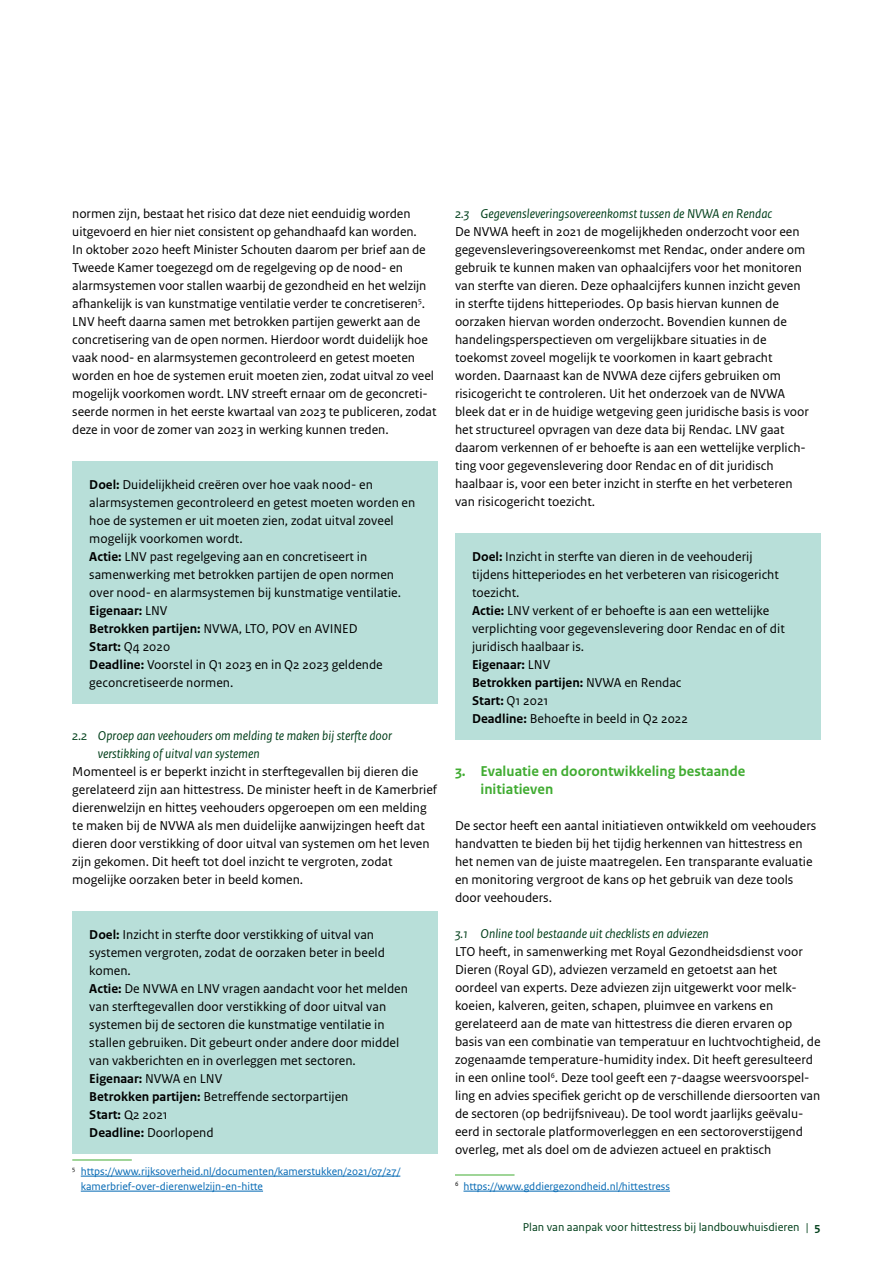
<style>
.page{position:relative;width:893px;height:1263px;background:#fff}
.page>*{position:absolute;margin:0;border:0;box-sizing:border-box;transform-origin:0 0}
._05_RO_Alineakop_San{font:700 15px/18px "Rijksoverheid Sans Text";color:#41ac32}
._10_RO_Broodtekst_Se{font:13.5px/18px "Rijksoverheid Sans Text";color:#000}
._21_RO_Kader_Broodte{font:13.5px/18px "Rijksoverheid Sans Text";color:#000}
._06_RO_Subalineakop{font:italic 13.5px/18px "Rijksoverheid Sans Text";color:#003f1a}
._21_RO_Kader_Broodte-2{font:700 13.5px "Rijksoverheid Sans Text";color:#000}
.t1{font:12px "Rijksoverheid Sans Text";color:#003f1a}
._14_RO_Voetnoot{font:11.25px/15px "Rijksoverheid Sans Text";color:#0067b3}
.s1{font-weight:700}
.s2{font-weight:400}
.s3{font-family:"Calibri";font-weight:400}
</style>
<div class="page">
<div style="left:72px;top:461px;width:366px;height:243px;background:#b8dfd9"></div>
<div style="left:72px;top:911px;width:366px;height:243px;background:#b8dfd9"></div>
<hr style="left:72px;top:1159px;width:60px;height:1px;background:#41ac32">
<hr style="left:81px;top:1176px;width:319px;height:1px;background:#0067b3">
<hr style="left:81px;top:1191px;width:182px;height:1px;background:#0067b3">
<div style="left:455px;top:533px;width:366px;height:207px;background:#b8dfd9"></div>
<hr style="left:455px;top:1174px;width:59px;height:1px;background:#41ac32">
<hr style="left:463px;top:1191px;width:207px;height:1px;background:#0067b3">
<p class="_10_RO_Broodtekst_Se" style="left:72px;top:205px;width:366px">normen zijn, bestaat het risico dat deze niet eenduidig worden uitgevoerd en hier niet consistent op gehandhaafd kan worden.<br>In oktober 2020 heeft Minister Schouten daarom per brief aan de Tweede Kamer toegezegd om de regelgeving op de nood- en alarmsystemen voor stallen waarbij de gezondheid en het welzijn afhankelijk is van kunstmatige ventilatie verder te concretiseren<sup>5</sup>.<br>LNV heeft daarna samen met betrokken partijen gewerkt aan de concretisering van de open normen. Hierdoor wordt duidelijk hoe vaak nood- en alarmsystemen gecontroleerd en getest moeten worden en hoe de systemen eruit moeten zien, zodat uitval zo veel mogelijk voorkomen wordt. LNV streeft ernaar om de geconcreti&shy;seerde normen in het eerste kwartaal van 2023 te publiceren, zodat deze in voor de zomer van 2023 in werking kunnen treden.</p>
<p class="_21_RO_Kader_Broodte" style="left:89px;top:476px;width:328px"><span class="s1">Doel:</span> Duidelijkheid creëren over hoe vaak nood- en alarmsystemen gecontroleerd en getest moeten worden en hoe de systemen er uit moeten zien, zodat uitval zoveel mogelijk voorkomen wordt.</p>
<p class="_21_RO_Kader_Broodte" style="left:89px;top:548px;width:313px"><span class="s1">Actie:</span> LNV past regelgeving aan en concretiseert in samenwerking met betrokken partijen de open normen over nood- en alarmsystemen bij kunstmatige ventilatie.</p>
<p class="_21_RO_Kader_Broodte-2" style="left:89px;top:603px;width:80px">Eigenaar: <span class="s2">LNV</span></p>
<p class="_21_RO_Kader_Broodte" style="left:89px;top:620px;width:270px"><span class="s1">Betrokken partijen:</span> NVWA, LTO, POV en AVINED</p>
<p class="_21_RO_Kader_Broodte-2" style="left:89px;top:639px;width:82px">Start: <span class="s2">Q4 2020</span></p>
<p class="_21_RO_Kader_Broodte" style="left:89px;top:656px;width:295px"><span class="s1">Deadline:</span> Voorstel in Q1 2023 en in Q2 2023 geldende geconcretiseerde normen.</p>
<p class="_06_RO_Subalineakop" style="left:98px;top:727px;width:296px;text-indent:-26px">2.2 Oproep aan veehouders om melding te maken bij sterfte door verstikking of uitval van systemen</p>
<p class="_10_RO_Broodtekst_Se" style="left:72px;top:763px;width:366px">Momenteel is er beperkt inzicht in sterftegevallen bij dieren die gerelateerd zijn aan hittestress. De minister heeft in de Kamerbrief dierenwelzijn en hitte5 veehouders opgeroepen om een melding te maken bij de NVWA als men duidelijke aanwijzingen heeft dat dieren door verstikking of door uitval van systemen om het leven zijn gekomen. Dit heeft tot doel inzicht te vergroten, zodat mogelijke oorzaken beter in beeld komen.</p>
<p class="_21_RO_Kader_Broodte" style="left:89px;top:926px;width:297px"><span class="s1">Doel:</span> Inzicht in sterfte door verstikking of uitval van systemen vergroten, zodat de oorzaken beter in beeld komen.</p>
<p class="_21_RO_Kader_Broodte" style="left:89px;top:980px;width:320px"><span class="s1">Actie:</span> De NVWA en LNV vragen aandacht voor het melden van sterftegevallen door verstikking of door uitval van systemen bij de sectoren die kunstmatige ventilatie in stallen gebruiken. Dit gebeurt onder andere door middel van vakberichten en in overleggen met sectoren.</p>
<p class="_21_RO_Kader_Broodte-2" style="left:89px;top:1071px;width:135px">Eigenaar: <span class="s2">NVWA en LNV</span></p>
<p class="_21_RO_Kader_Broodte" style="left:89px;top:1088px;width:261px"><span class="s1">Betrokken partijen:</span> Betreffende sectorpartijen</p>
<p class="_21_RO_Kader_Broodte-2" style="left:89px;top:1107px;width:80px">Start: <span class="s3">Q</span><span class="s2">2 2021</span></p>
<p class="_21_RO_Kader_Broodte" style="left:89px;top:1124px;width:126px"><span class="s1">Deadline:</span> Doorlopend</p>
<p class="_14_RO_Voetnoot" style="left:81px;top:1164px;width:321px;text-indent:-9px"><sup>5</sup> https://www.rijksoverheid.nl/documenten/kamerstukken/2021/07/27/ kamerbrief-over-dierenwelzijn-en-hitte</p>
<p class="_06_RO_Subalineakop" style="left:455px;top:205px;width:318px">2.3 Gegevensleveringsovereenkomst tussen de NVWA en Rendac</p>
<p class="_10_RO_Broodtekst_Se" style="left:455px;top:223px;width:356px">De NVWA heeft in 2021 de mogelijkheden onderzocht voor een gegevensleveringsovereenkomst met Rendac, onder andere om gebruik te kunnen maken van ophaalcijfers voor het monitoren van sterfte van dieren. Deze ophaalcijfers kunnen inzicht geven in sterfte tijdens hitteperiodes. Op basis hiervan kunnen de oorzaken hiervan worden onderzocht. Bovendien kunnen de handelingsperspectieven om vergelijkbare situaties in de toekomst zoveel mogelijk te voorkomen in kaart gebracht worden. Daarnaast kan de NVWA deze cijfers gebruiken om risicogericht te controleren. Uit het onderzoek van de NVWA bleek dat er in de huidige wetgeving geen juridische basis is voor het structureel opvragen van deze data bij Rendac. LNV gaat daarom verkennen of er behoefte is aan een wettelijke verplich&shy;ting voor gegevenslevering door Rendac en of dit juridisch haalbaar is, voor een beter inzicht in sterfte en het verbeteren van risicogericht toezicht.</p>
<p class="_21_RO_Kader_Broodte" style="left:472px;top:548px;width:308px"><span class="s1">Doel:</span> Inzicht in sterfte van dieren in de veehouderij tijdens hitteperiodes en het verbeteren van risicogericht toezicht.</p>
<p class="_21_RO_Kader_Broodte" style="left:472px;top:602px;width:314px"><span class="s1">Actie:</span> LNV verkent of er behoefte is aan een wettelijke verplichting voor gegevenslevering door Rendac en of dit juridisch haalbaar is.</p>
<p class="_21_RO_Kader_Broodte-2" style="left:472px;top:657px;width:80px">Eigenaar: <span class="s2">LNV</span></p>
<p class="_21_RO_Kader_Broodte-2" style="left:472px;top:675px;width:211px">Betrokken partijen: <span class="s2">NVWA en Rendac</span></p>
<p class="_21_RO_Kader_Broodte-2" style="left:472px;top:693px;width:78px">Start: <span class="s2">Q1 2021</span></p>
<p class="_21_RO_Kader_Broodte" style="left:472px;top:710px;width:218px"><span class="s1">Deadline:</span> Behoefte in beeld in Q2 2022</p>
<p class="_05_RO_Alineakop_San" style="left:480px;top:762px;width:266px;text-indent:-26px">3. Evaluatie en doorontwikkeling bestaande initiatieven</p>
<p class="_10_RO_Broodtekst_Se" style="left:455px;top:817px;width:363px">De sector heeft een aantal initiatieven ontwikkeld om veehouders handvatten te bieden bij het tijdig herkennen van hittestress en het nemen van de juiste maatregelen. Een transparante evaluatie en monitoring vergroot de kans op het gebruik van deze tools door veehouders.</p>
<p class="_06_RO_Subalineakop" style="left:455px;top:925px;width:255px">3.1 Online tool bestaande uit checklists en adviezen</p>
<p class="_10_RO_Broodtekst_Se" style="left:455px;top:943px;width:367px">LTO heeft, in samenwerking met Royal Gezondheidsdienst voor Dieren (Royal GD), adviezen verzameld en getoetst aan het oordeel van experts. Deze adviezen zijn uitgewerkt voor melk&shy;koeien, kalveren, geiten, schapen, pluimvee en varkens en gerelateerd aan de mate van hittestress die dieren ervaren op basis van een combinatie van temperatuur en luchtvochtigheid, de zogenaamde temperature-humidity index. Dit heeft geresulteerd in een online tool<sup>6</sup>. Deze tool geeft een 7-daagse weersvoorspel&shy;ling en advies specifiek gericht op de verschillende diersoorten van de sectoren (op bedrijfsniveau). De tool wordt jaarlijks geëvalu&shy;eerd in sectorale platformoverleggen en een sectoroverstijgend overleg, met als doel om de adviezen actueel en praktisch</p>
<p class="_14_RO_Voetnoot" style="left:455px;top:1179px;width:217px"><sup>6</sup> https://www.gddiergezondheid.nl/hittestress</p>
<p class="t1" style="left:523px;top:1220px;width:299px">Plan van aanpak voor hittestress bij landbouwhuisdieren | <span class="s1">5</span></p>
</div>
